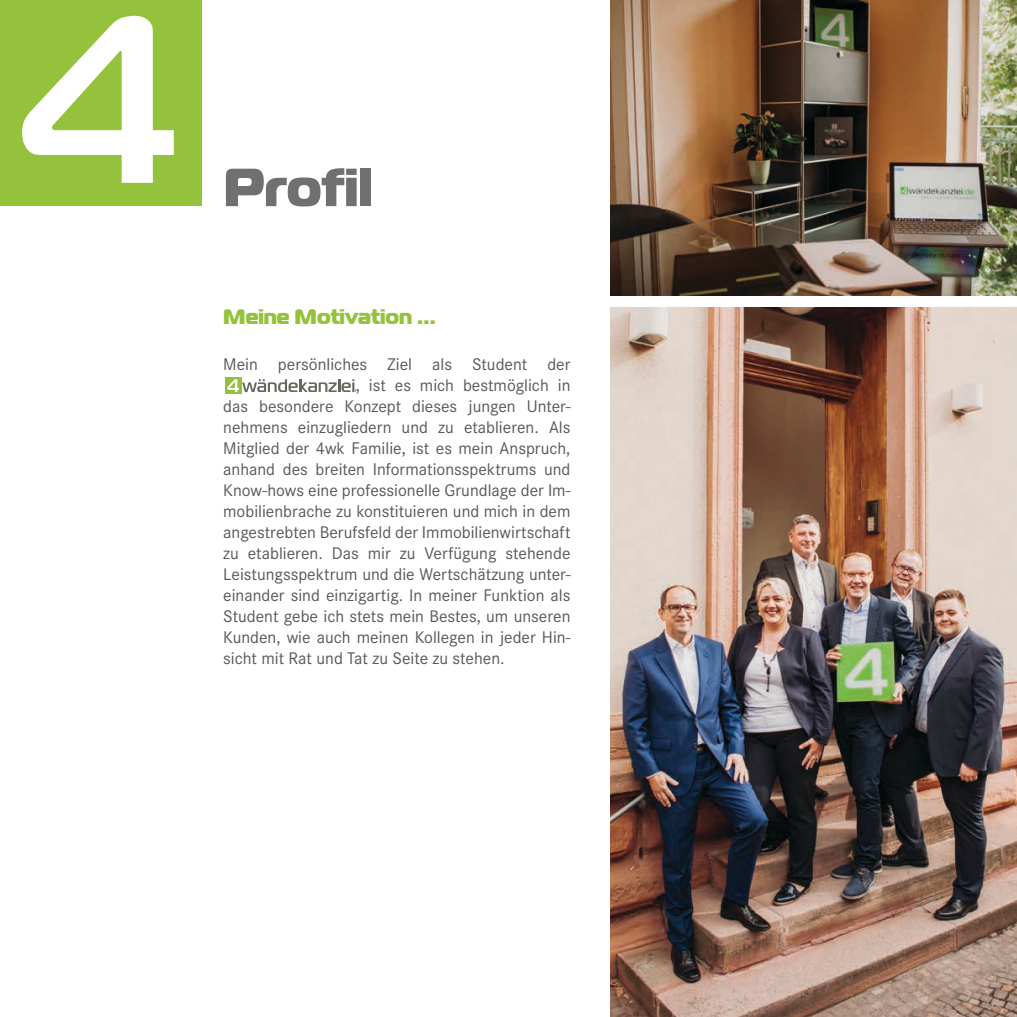
<style>
.page{position:relative;width:1017px;height:1017px;background:#fff}
.page>*{position:absolute;margin:0;border:0;box-sizing:border-box;transform-origin:0 0}
.t1{font:53.55px "Magistral Black C";color:#717070}
.t2{font:21px "Magistral Black C";color:#94c23d}
.t3{font:17.5px "Corporate S";color:#585858}
</style>
<div class="page">
<img style="left:610px;top:0;width:407px;height:295px">
<div style="left:0;top:0;width:202px;height:206px;background:#95c23d"></div>
<svg style="left:22px;top:16px;width:152px;height:167px"></svg>
<div style="left:225px;top:377px;width:16px;height:16px;background:#95c23d"></div>
<svg style="left:227px;top:379px;width:127px;height:13px"></svg>
<img style="left:610px;top:308px;width:407px;height:709px">
<h1 class="t1" style="left:223px;top:152px;width:150px">Profil</h1>
<p class="t2" style="left:223px;top:303px;width:214px">Meine Motivation …</p>
<p class="t3" style="left:223px;top:354px;width:349px">Mein persönliches Ziel als Student der</p>
<p class="t3" style="left:356px;top:375px;width:216px">, ist es mich bestmöglich in</p>
<p class="t3" style="left:223px;top:396px;width:349px">das besondere Konzept dieses jungen Unter-</p>
<p class="t3" style="left:223px;top:417px;width:349px">nehmens einzugliedern und zu etablieren. Als</p>
<p class="t3" style="left:223px;top:438px;width:349px">Mitglied der 4wk Familie, ist es mein Anspruch,</p>
<p class="t3" style="left:223px;top:459px;width:349px">anhand des breiten Informationsspektrums und</p>
<p class="t3" style="left:223px;top:480px;width:349px">Know-hows eine professionelle Grundlage der Im-</p>
<p class="t3" style="left:223px;top:501px;width:349px">mobilienbrache zu konstituieren und mich in dem</p>
<p class="t3" style="left:223px;top:522px;width:349px">angestrebten Berufsfeld der Immobilienwirtschaft</p>
<p class="t3" style="left:223px;top:543px;width:349px">zu etablieren. Das mir zu Verfügung stehende</p>
<p class="t3" style="left:223px;top:564px;width:349px">Leistungsspektrum und die Wertschätzung unter-</p>
<p class="t3" style="left:223px;top:585px;width:349px">einander sind einzigartig. In meiner Funktion als</p>
<p class="t3" style="left:223px;top:606px;width:349px">Student gebe ich stets mein Bestes, um unseren</p>
<p class="t3" style="left:223px;top:627px;width:349px">Kunden, wie auch meinen Kollegen in jeder Hin-</p>
<p class="t3" style="left:223px;top:648px;width:283px">sicht mit Rat und Tat zu Seite zu stehen.</p>
</div>
